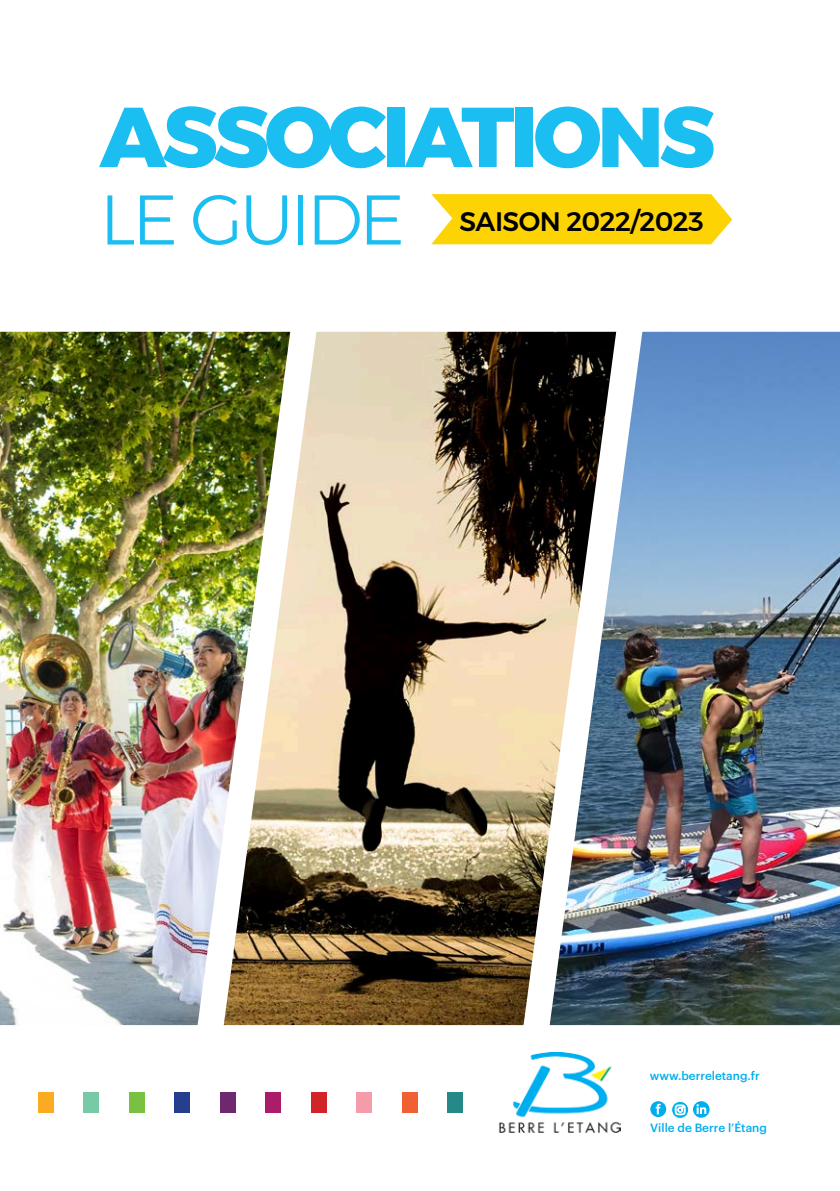
<style>
.page{position:relative;width:840px;height:1191px;background:#fff}
.page>*{position:absolute;margin:0;border:0;box-sizing:border-box;transform-origin:0 0}
.t1{font:800 84.6px "Montserrat";letter-spacing:-.05em;color:#1abef0}
.t2{font:300 70.2px "Montserrat";letter-spacing:-.05em;color:#1abef0}
.t3{font:500 26.6px "Montserrat";letter-spacing:-.02em;color:#000001}
.t4{font:500 11.8px "Graphik";color:#00aeef}
</style>
<div class="page">
<img style="left:499px;top:1053px;width:121px;height:79px">
<div style="left:650px;top:1101px;width:15px;height:16px;background:#00aeef;border-radius:50%"></div>
<svg style="left:655px;top:1103px;width:5px;height:11px"></svg>
<svg style="left:671px;top:1101px;width:17px;height:17px"></svg>
<svg style="left:431px;top:194px;width:300px;height:50px;background:#fed615"></svg>
<div style="left:447px;top:1092px;width:15px;height:20px;background:#258988"></div>
<div style="left:38px;top:1092px;width:15px;height:20px;background:#faab22"></div>
<div style="left:174px;top:1092px;width:16px;height:20px;background:#253f8e"></div>
<div style="left:220px;top:1092px;width:15px;height:20px;background:#6f276e"></div>
<div style="left:265px;top:1092px;width:16px;height:20px;background:#ab1c6b"></div>
<div style="left:311px;top:1092px;width:15px;height:20px;background:#d1232a"></div>
<div style="left:402px;top:1092px;width:15px;height:20px;background:#f16032"></div>
<div style="left:356px;top:1092px;width:16px;height:20px;background:#f59bac"></div>
<div style="left:83px;top:1092px;width:16px;height:20px;background:#78c9a5"></div>
<div style="left:129px;top:1092px;width:15px;height:20px;background:#79c142"></div>
<img style="left:616px;top:332px;width:223px;height:693px">
<img style="left:290px;top:332px;width:326px;height:693px">
<img style="left:0;top:332px;width:290px;height:693px">
<svg style="left:692px;top:1101px;width:17px;height:16px"></svg>
<svg style="left:696px;top:1104px;width:10px;height:10px"></svg>
<h1 class="t1" style="left:100px;top:85px;width:616px">ASSOCIATIONS</h1>
<h2 class="t2" style="left:100px;top:176px;width:306px">LE GUIDE</h2>
<h3 class="t3" style="left:459px;top:205px;width:246px">SAISON 2022/2023</h3>
<p class="t4" style="left:649px;top:1066px;width:111px">www.berreletang.fr</p>
<p class="t4" style="left:650px;top:1118px;width:118px">Ville de Berre l’Étang</p>
</div>
